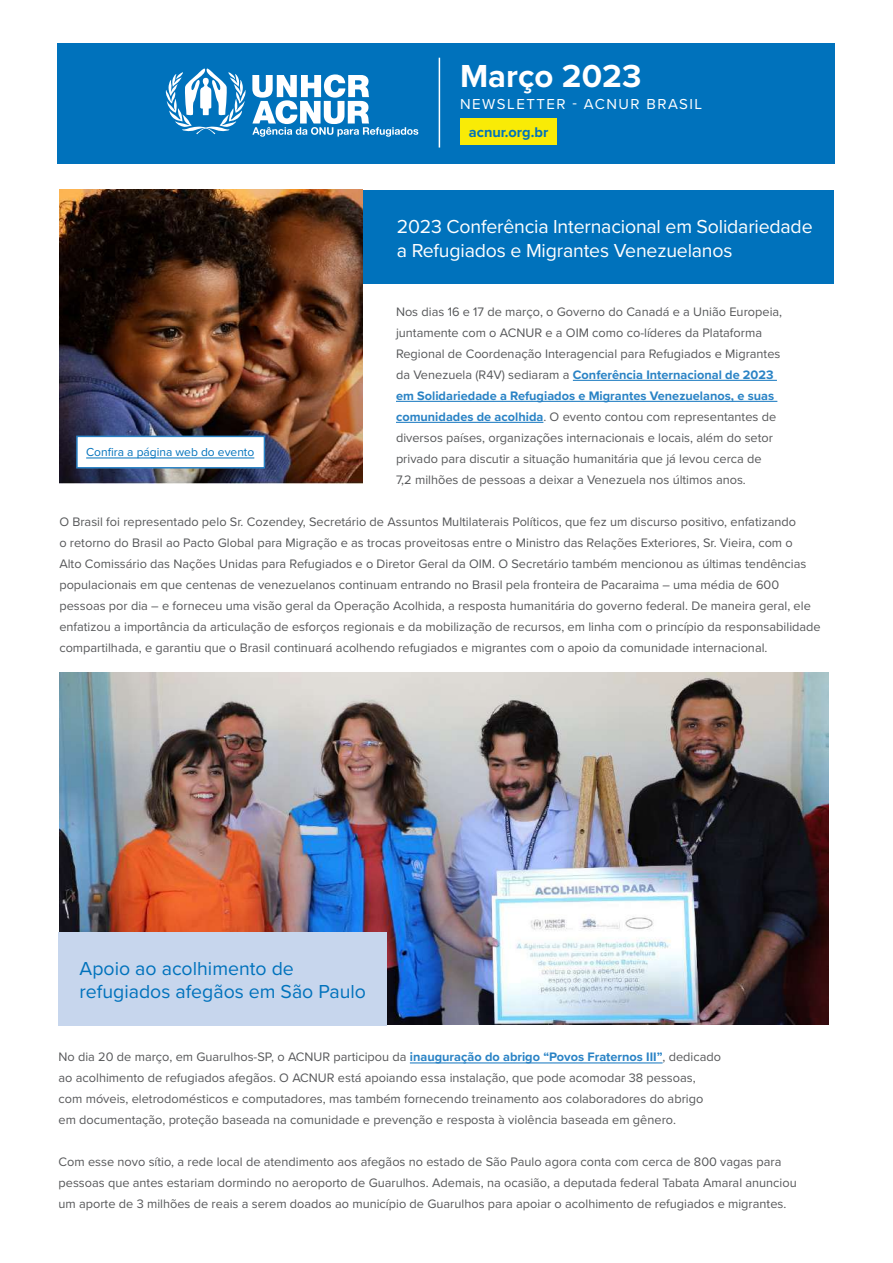
<style>
.page{position:relative;width:893px;height:1263px;background:#fff}
.page>*{position:absolute;margin:0;border:0;box-sizing:border-box;transform-origin:0 0}
.t1{font:700 33px "Proxima Nova";color:#fff}
.t2{font:19.5px/23.4px "Proxima Nova";letter-spacing:-.01em;color:#fff}
.t3{font:19.5px/23.4px "Proxima Nova";color:#0072bc}
.t4{font:15px "Proxima Nova";letter-spacing:.1em;color:#fff}
.t5{font:700 14.55px "Proxima Nova";color:#0072bc}
.t6{font:12.75px/21px "Proxima Nova";color:#57585a}
.t7{font:12px "Proxima Nova";color:#0072bc}
.s1{font-weight:700;color:#2a83c5}
</style>
<div class="page">
<img style="left:60px;top:673px;width:768px;height:352px">
<hr style="left:573px;top:380px;width:204px;height:1px;background:#2a83c5">
<hr style="left:396px;top:401px;width:381px;height:1px;background:#2a83c5">
<hr style="left:396px;top:422px;width:147px;height:1px;background:#2a83c5">
<hr style="left:410px;top:1062px;width:253px;height:1px;background:#2a83c5">
<div style="left:57px;top:43px;width:777px;height:121px;background:#0072bc"></div>
<svg style="left:165px;top:69px;width:253px;height:68px"></svg>
<div style="left:460px;top:118px;width:97px;height:27px;background:#f9eb06"></div>
<hr style="left:439px;top:58px;width:1px;height:90px;background:#fff">
<div style="left:58px;top:932px;width:329px;height:93px;background:#c7d6ed"></div>
<div style="left:362px;top:191px;width:472px;height:93px;background:#0072bc"></div>
<img style="left:59px;top:190px;width:303px;height:294px">
<div style="left:77px;top:436px;width:187px;height:32px;background:#fff"></div>
<hr style="left:86px;top:458px;width:168px;height:1px;background:#0072bc">
<div style="left:76px;top:436px;width:189px;height:32px;border:2px solid #2a83c5"></div>
<h1 class="t1" style="left:460px;top:51px;width:183px">Março 2023</h1>
<p class="t4" style="left:460px;top:93px;width:244px">NEWSLETTER - ACNUR BRASIL</p>
<p class="t5" style="left:469px;top:121px;width:81px">acnur.org.br</p>
<p class="t7" style="left:86px;top:443px;width:170px">Confira a página web do evento</p>
<h2 class="t2" style="left:397px;top:214px;width:417px">2023 Conferência Internacional em Solidariedade a Refugiados e Migrantes Venezuelanos</h2>
<p class="t6" style="left:396px;top:300px;width:388px">Nos dias 16 e 17 de março, o Governo do Canadá e a União Europeia, juntamente com o ACNUR e a OIM como co-líderes da Plataforma Regional de Coordenação Interagencial para Refugiados e Migrantes da Venezuela (R4V) sediaram a <span class="s1">Conferência Internacional de 2023 em Solidariedade a Refugiados e Migrantes Venezuelanos, e suas comunidades de acolhida</span>. O evento contou com representantes de diversos países, organizações internacionais e locais, além do setor privado para discutir a situação humanitária que já levou cerca de<br>7,2 milhões de pessoas a deixar a Venezuela nos últimos anos.</p>
<p class="t6" style="left:59px;top:510px;width:763px">O Brasil foi representado pelo Sr. Cozendey, Secretário de Assuntos Multilaterais Políticos, que fez um discurso positivo, enfatizando<br>o retorno do Brasil ao Pacto Global para Migração e as trocas proveitosas entre o Ministro das Relações Exteriores, Sr. Vieira, com o<br>Alto Comissário das Nações Unidas para Refugiados e o Diretor Geral da OIM. O Secretário também mencionou as últimas tendências populacionais em que centenas de venezuelanos continuam entrando no Brasil pela fronteira de Pacaraima – uma média de 600 pessoas por dia – e forneceu uma visão geral da Operação Acolhida, a resposta humanitária do governo federal. De maneira geral, ele enfatizou a importância da articulação de esforços regionais e da mobilização de recursos, em linha com o princípio da responsabilidade compartilhada, e garantiu que o Brasil continuará acolhendo refugiados e migrantes com o apoio da comunidade internacional.</p>
<h2 class="t3" style="left:80px;top:956px;width:288px">Apoio ao acolhimento de refugiados afegãos em São Paulo</h2>
<p class="t6" style="left:58px;top:1046px;width:664px">No dia 20 de março, em Guarulhos-SP, o ACNUR participou da <span class="s1">inauguração do abrigo “Povos Fraternos III”</span>, dedicado ao acolhimento de refugiados afegãos. O ACNUR está apoiando essa instalação, que pode acomodar 38 pessoas, com móveis, eletrodomésticos e computadores, mas também fornecendo treinamento aos colaboradores do abrigo em documentação, proteção baseada na comunidade e prevenção e resposta à violência baseada em gênero.</p>
<p class="t6" style="left:58px;top:1151px;width:740px">Com esse novo sítio, a rede local de atendimento aos afegãos no estado de São Paulo agora conta com cerca de 800 vagas para pessoas que antes estariam dormindo no aeroporto de Guarulhos. Ademais, na ocasião, a deputada federal Tabata Amaral anunciou um aporte de 3 milhões de reais a serem doados ao município de Guarulhos para apoiar o acolhimento de refugiados e migrantes.</p>
</div>
